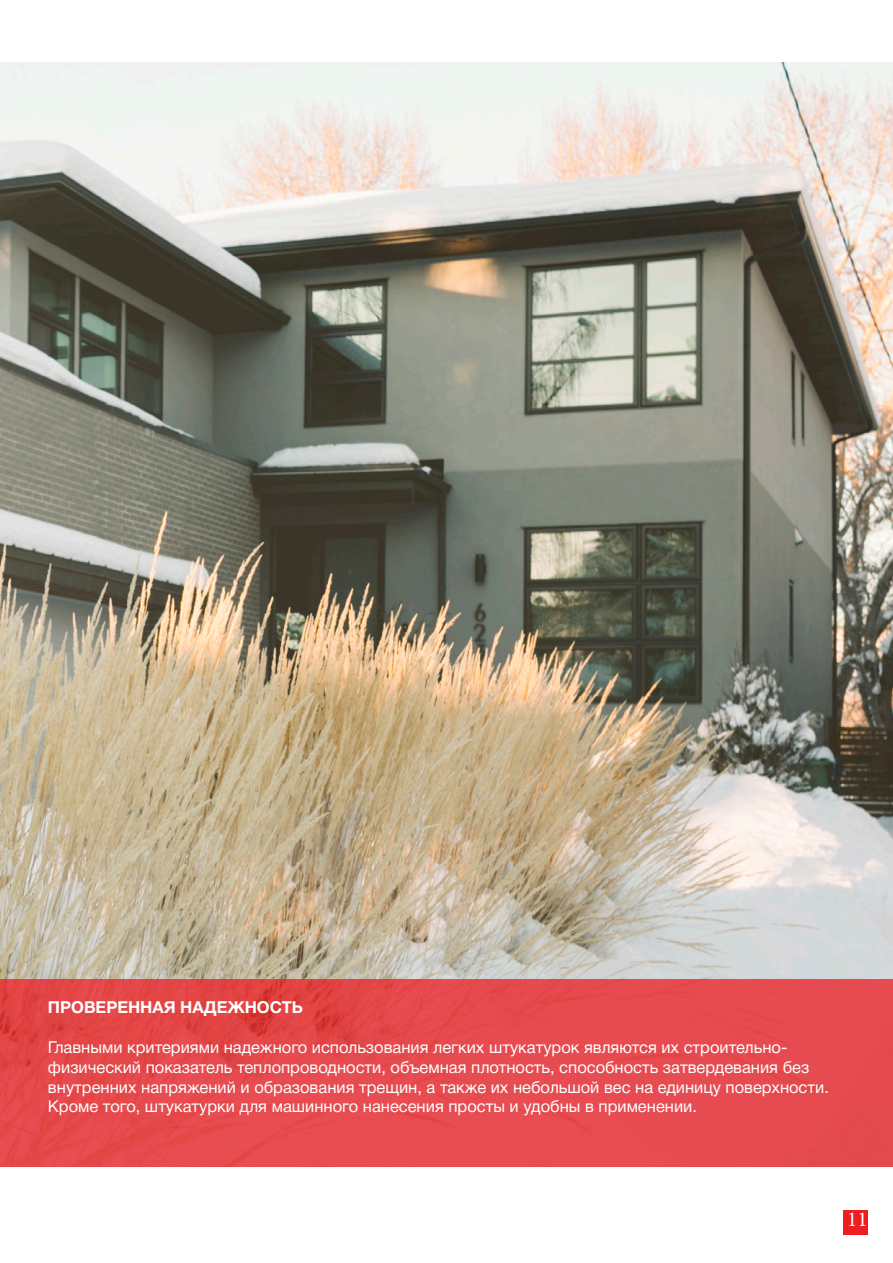
<style>
.page{position:relative;width:893px;height:1263px;background:#fff}
.page>*{position:absolute;margin:0;border:0;box-sizing:border-box;transform-origin:0 0}
.t1{font:21px "Minion Pro";color:#fff}
.t2{font:16.5px/19.8px "Helvetica Neue Cyr";color:#fff}
.t3{font:700 16.5px "Helvetica Neue Cyr";color:#fff}
</style>
<div class="page">
<div style="left:843px;top:1210px;width:24px;height:24px;background:#ee1d23"></div>
<img style="left:0;top:63px;width:893px;height:916px">
<div style="left:0;top:979px;width:893px;height:187px;background:linear-gradient(to right,#e44748,#e74c52)"></div>
<p class="t3" style="left:48px;top:998px;width:256px">ПРОВЕРЕННАЯ НАДЕЖНОСТЬ</p>
<p class="t2" style="left:48px;top:1037px;width:782px">Главными критериями надежного использования легких штукатурок являются их строительно&shy;физический показатель теплопроводности, объемная плотность, способность затвердевания без внутренних напряжений и образования трещин, а также их небольшой вес на единицу поверхности.<br>Кроме того, штукатурки для машинного нанесения просты и удобны в применении.</p>
<p class="t1" style="left:847px;top:1205px;width:22px">11</p>
</div>
